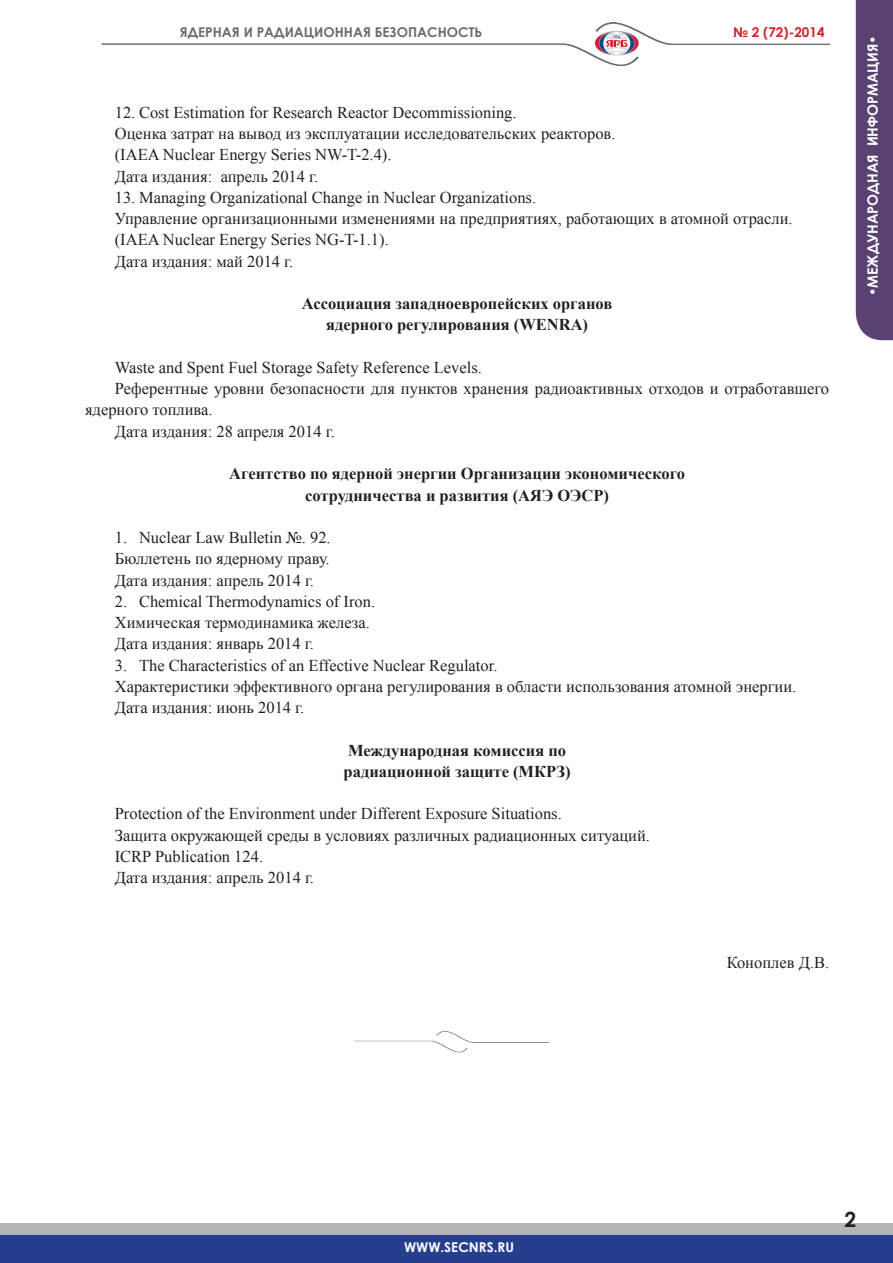
<style>
.page{position:relative;width:893px;height:1263px;background:#fff}
.page>*{position:absolute;margin:0;border:0;box-sizing:border-box;transform-origin:0 0}
.t1{font:700 21px "Century Gothic";color:#231f20}
.ОсНоВнОй{font:16.5px/21.3px "Times New Roman";color:#231f20}
.заголовок{font:700 16.5px/21.3px "Times New Roman";color:#231f20;text-align:center}
.t2{font:700 14.25px "Century Gothic";color:#fff}
.t3{font:700 13.5px "Century Gothic";color:#6c6d70}
.t4{font:700 13.5px "Century Gothic";color:#fff}
.t5{font:700 13.5px "Century Gothic";color:#d1232a}
</style>
<div class="page">
<img style="left:101px;top:22px;width:729px;height:44px">
<div style="left:856px;top:0;width:37px;height:340px;background:#594272"></div>
<div style="left:0;top:1223px;width:893px;height:30px;background:#b4b5b8"></div>
<div style="left:0;top:1235px;width:893px;height:28px;background:#253f8e"></div>
<img style="left:354px;top:1031px;width:196px;height:21px">
<p class="t3" style="left:180px;top:22px;width:304px">ЯДЕРНАЯ И РАДИАЦИОННАЯ БЕЗОПАСНОСТЬ</p>
<p class="t5" style="left:733px;top:22px;width:93px">№ 2 (72)-2014</p>
<p class="ОсНоВнОй" style="left:115px;top:101px;width:403px">12. Cost Estimation for Research Reactor Decommissioning.</p>
<p class="ОсНоВнОй" style="left:115px;top:123px;width:502px">Оценка затрат на вывод из эксплуатации исследовательских реакторов.</p>
<p class="ОсНоВнОй" style="left:115px;top:144px;width:278px">(IAEA Nuclear Energy Series NW-T-2.4).</p>
<p class="ОсНоВнОй" style="left:115px;top:165px;width:205px">Дата издания: апрель 2014 г.</p>
<p class="ОсНоВнОй" style="left:115px;top:186px;width:423px">13. Managing Organizational Change in Nuclear Organizations.</p>
<p class="ОсНоВнОй" style="left:115px;top:208px;width:679px">Управление организационными изменениями на предприятиях, работающих в атомной отрасли.</p>
<p class="ОсНоВнОй" style="left:115px;top:229px;width:276px">(IAEA Nuclear Energy Series NG-T-1.1).</p>
<p class="ОсНоВнОй" style="left:115px;top:250px;width:180px">Дата издания: май 2014 г.</p>
<p class="заголовок" style="left:302px;top:293px;width:312px">Ассоциация западноевропейских органов ядерного регулирования (WENRA)</p>
<p class="ОсНоВнОй" style="left:115px;top:356px;width:369px">Waste and Spent Fuel Storage Safety Reference Levels.</p>
<p class="ОсНоВнОй" style="left:85px;top:378px;width:746px;text-indent:30px">Референтные уровни безопасности для пунктов хранения радиоактивных отходов и отработавшего ядерного топлива.</p>
<p class="ОсНоВнОй" style="left:115px;top:420px;width:221px">Дата издания: 28 апреля 2014 г.</p>
<p class="заголовок" style="left:229px;top:463px;width:457px">Агентство по ядерной энергии Организации экономического сотрудничества и развития (АЯЭ ОЭСР)</p>
<p class="ОсНоВнОй" style="left:115px;top:527px;width:217px">1. Nuclear Law Bulletin №. 92.</p>
<p class="ОсНоВнОй" style="left:115px;top:548px;width:216px">Бюллетень по ядерному праву.</p>
<p class="ОсНоВнОй" style="left:115px;top:569px;width:201px">Дата издания: апрель 2014 г.</p>
<p class="ОсНоВнОй" style="left:115px;top:590px;width:262px">2. Chemical Thermodynamics of Iron.</p>
<p class="ОсНоВнОй" style="left:115px;top:612px;width:257px">Химическая термодинамика железа.</p>
<p class="ОсНоВнОй" style="left:115px;top:633px;width:201px">Дата издания: январь 2014 г.</p>
<p class="ОсНоВнОй" style="left:115px;top:654px;width:384px">3. The Characteristics of an Effective Nuclear Regulator.</p>
<p class="ОсНоВнОй" style="left:115px;top:675px;width:683px">Характеристики эффективного органа регулирования в области использования атомной энергии.</p>
<p class="ОсНоВнОй" style="left:115px;top:697px;width:191px">Дата издания: июнь 2014 г.</p>
<p class="заголовок" style="left:344px;top:739px;width:229px;text-align:left">Международная комиссия по радиационной защите (МКРЗ)</p>
<p class="ОсНоВнОй" style="left:115px;top:803px;width:448px">Protection of the Environment under Different Exposure Situations.</p>
<p class="ОсНоВнОй" style="left:115px;top:824px;width:537px">Защита окружающей среды в условиях различных радиационных ситуаций.</p>
<p class="ОсНоВнОй" style="left:115px;top:845px;width:150px">ICRP Publication 124.</p>
<p class="ОсНоВнОй" style="left:115px;top:867px;width:201px">Дата издания: апрель 2014 г.</p>
<p class="ОсНоВнОй" style="left:727px;top:952px;width:104px">Коноплев Д.В.</p>
<p class="t2" style="left:862px;top:296px;width:262px;rotate:-90deg">•МЕЖДУНАРОДНАЯ ИНФОРМАЦИЯ•</p>
<p class="t4" style="left:404px;top:1237px;width:111px">WWW.SECNRS.RU</p>
<p class="t1" style="left:845px;top:1203px;width:13px">2</p>
</div>
